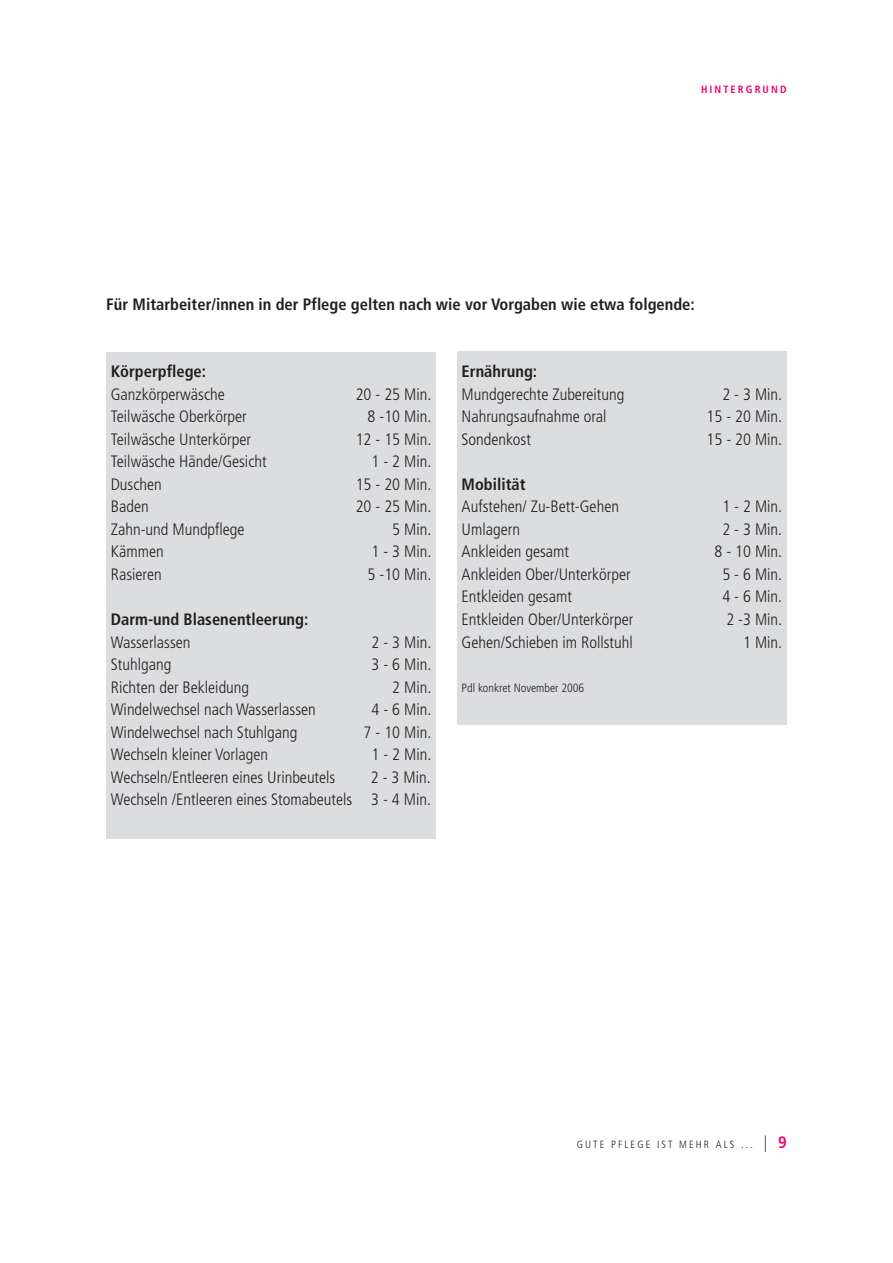
<style>
.page{position:relative;width:893px;height:1263px;background:#fff}
.page>*{position:absolute;margin:0;border:0;box-sizing:border-box;transform-origin:0 0}
.t1{font:300 condensed 16.5px/22.5px "Frutiger";color:#231f20;text-align:right}
.t2{font:700 condensed 16.5px "Frutiger";color:#231f20}
.t3{font:300 condensed 12px "Frutiger";color:#231f20}
.t4{font:300 condensed 10.5px "Frutiger";letter-spacing:.2em;color:#231f20}
.t5{font:700 condensed 10.5px "Frutiger";letter-spacing:.2em;color:#ed0372}
.s1{font-size:16.5px}
.s2{font-weight:700;font-size:16.5px;color:#ed0372}
</style>
<div class="page">
<div style="left:106px;top:352px;width:330px;height:487px;background:#dcdddf"></div>
<div style="left:457px;top:351px;width:330px;height:374px;background:#dcdddf"></div>
<p class="t5" style="left:701px;top:85px;width:87px">HINTERGRUND</p>
<p class="t2" style="left:106px;top:297px;width:590px">Für Mitarbeiter/innen in der Pflege gelten nach wie vor Vorgaben wie etwa folgende:</p>
<p class="t2" style="left:111px;top:365px;width:97px">Körperpflege:</p>
<p class="t1" style="left:111px;top:384px;width:115px">Ganzkörperwäsche</p>
<p class="t1" style="left:356px;top:384px;width:77px">20 - 25 Min.</p>
<p class="t1" style="left:111px;top:407px;width:138px">Teilwäsche Oberkörper</p>
<p class="t1" style="left:368px;top:407px;width:65px">8 -10 Min.</p>
<p class="t1" style="left:111px;top:429px;width:142px">Teilwäsche Unterkörper</p>
<p class="t1" style="left:356px;top:429px;width:77px">12 - 15 Min.</p>
<p class="t1" style="left:111px;top:452px;width:157px">Teilwäsche Hände/Gesicht</p>
<p class="t1" style="left:372px;top:452px;width:61px">1 - 2 Min.</p>
<p class="t1" style="left:111px;top:474px;width:53px">Duschen</p>
<p class="t1" style="left:356px;top:474px;width:77px">15 - 20 Min.</p>
<p class="t1" style="left:111px;top:497px;width:39px">Baden</p>
<p class="t1" style="left:356px;top:497px;width:77px">20 - 25 Min.</p>
<p class="t1" style="left:111px;top:519px;width:135px">Zahn-und Mundpflege</p>
<p class="t1" style="left:392px;top:519px;width:41px">5 Min.</p>
<p class="t1" style="left:111px;top:542px;width:54px">Kämmen</p>
<p class="t1" style="left:372px;top:542px;width:61px">1 - 3 Min.</p>
<p class="t1" style="left:111px;top:564px;width:53px">Rasieren</p>
<p class="t1" style="left:368px;top:564px;width:65px">5 -10 Min.</p>
<p class="t2" style="left:111px;top:613px;width:199px">Darm-und Blasenentleerung:</p>
<p class="t1" style="left:111px;top:632px;width:81px">Wasserlassen</p>
<p class="t1" style="left:372px;top:632px;width:61px">2 - 3 Min.</p>
<p class="t1" style="left:111px;top:654px;width:62px">Stuhlgang</p>
<p class="t1" style="left:372px;top:654px;width:61px">3 - 6 Min.</p>
<p class="t1" style="left:111px;top:677px;width:140px">Richten der Bekleidung</p>
<p class="t1" style="left:392px;top:677px;width:41px">2 Min.</p>
<p class="t1" style="left:111px;top:699px;width:207px">Windelwechsel nach Wasserlassen</p>
<p class="t1" style="left:372px;top:699px;width:61px">4 - 6 Min.</p>
<p class="t1" style="left:111px;top:722px;width:188px">Windelwechsel nach Stuhlgang</p>
<p class="t1" style="left:364px;top:722px;width:69px">7 - 10 Min.</p>
<p class="t1" style="left:111px;top:744px;width:159px">Wechseln kleiner Vorlagen</p>
<p class="t1" style="left:372px;top:744px;width:61px">1 - 2 Min.</p>
<p class="t1" style="left:111px;top:767px;width:226px">Wechseln/Entleeren eines Urinbeutels</p>
<p class="t1" style="left:111px;top:767px;width:322px">2 - 3 Min.<br>Wechseln /Entleeren eines Stomabeutels 3 - 4 Min.</p>
<p class="t2" style="left:462px;top:365px;width:77px">Ernährung:</p>
<p class="t1" style="left:462px;top:384px;width:164px">Mundgerechte Zubereitung</p>
<p class="t1" style="left:722px;top:384px;width:61px">2 - 3 Min.</p>
<p class="t1" style="left:462px;top:407px;width:146px">Nahrungsaufnahme oral</p>
<p class="t1" style="left:706px;top:407px;width:77px">15 - 20 Min.</p>
<p class="t1" style="left:462px;top:429px;width:71px">Sondenkost</p>
<p class="t1" style="left:706px;top:429px;width:77px">15 - 20 Min.</p>
<p class="t2" style="left:462px;top:478px;width:65px">Mobilität</p>
<p class="t1" style="left:462px;top:497px;width:159px">Aufstehen/ Zu-Bett-Gehen</p>
<p class="t1" style="left:722px;top:497px;width:61px">1 - 2 Min.</p>
<p class="t1" style="left:462px;top:519px;width:60px">Umlagern</p>
<p class="t1" style="left:722px;top:519px;width:61px">2 - 3 Min.</p>
<p class="t1" style="left:462px;top:542px;width:109px">Ankleiden gesamt</p>
<p class="t1" style="left:714px;top:542px;width:69px">8 - 10 Min.</p>
<p class="t1" style="left:462px;top:564px;width:171px">Ankleiden Ober/Unterkörper</p>
<p class="t1" style="left:722px;top:564px;width:61px">5 - 6 Min.</p>
<p class="t1" style="left:462px;top:587px;width:112px">Entkleiden gesamt</p>
<p class="t1" style="left:722px;top:587px;width:61px">4 - 6 Min.</p>
<p class="t1" style="left:462px;top:609px;width:173px">Entkleiden Ober/Unterkörper</p>
<p class="t1" style="left:726px;top:609px;width:57px">2 -3 Min.</p>
<p class="t1" style="left:462px;top:632px;width:173px">Gehen/Schieben im Rollstuhl</p>
<p class="t1" style="left:743px;top:632px;width:41px">1 Min.</p>
<p class="t3" style="left:462px;top:683px;width:124px">Pdl konkret November 2006</p>
<p class="t4" style="left:577px;top:1140px;width:211px">GUTE PFLEGE IST MEHR ALS ... <span class="s1">|</span> <span class="s2">9</span></p>
</div>
